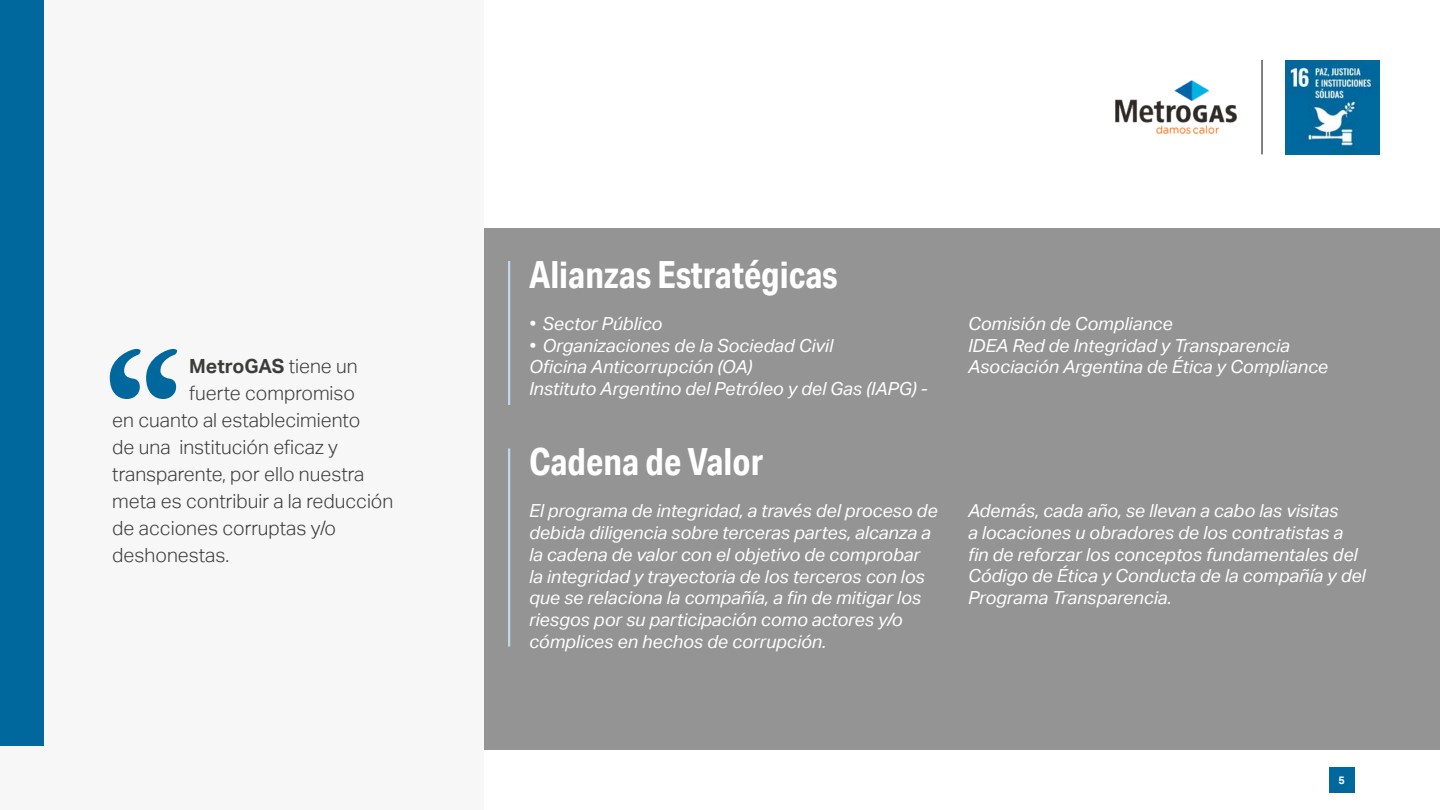
<style>
.page{position:relative;width:1440px;height:810px;background:#fff}
.page>*{position:absolute;margin:0;border:0;box-sizing:border-box;transform-origin:0 0}
.t1{font:700 37.5px "Aktiv Grotesk Cd";color:#fff}
.t2{font:300 19.5px "Aktiv Grotesk";color:#3c3c3b}
.t3{font:700 19.5px "Aktiv Grotesk";color:#3c3c3b}
.t4{font:italic 18px/21.8px "Aktiv Grotesk";color:#fff}
.t5{font:700 10.88px "Aktiv Grotesk";color:#fff}
.s1{font-weight:300}
</style>
<div class="page">
<div style="left:1329px;top:767px;width:25px;height:26px;background:#00689d"></div>
<img style="left:1285px;top:60px;width:95px;height:95px">
<hr style="left:1262px;top:60px;width:1px;height:94px;background:#000">
<img style="left:1115px;top:81px;width:122px;height:53px">
<div style="left:0;top:0;width:484px;height:810px;background:#f7f7f7"></div>
<div style="left:0;top:0;width:44px;height:746px;background:#00689d"></div>
<svg style="left:110px;top:349px;width:67px;height:50px"></svg>
<div style="left:484px;top:228px;width:956px;height:522px;background:#949494"></div>
<hr style="left:508px;top:261px;width:2px;height:144px;background:#bfd9e7">
<hr style="left:508px;top:448px;width:2px;height:198px;background:#bfd9e7">
<p class="t3" style="left:189px;top:355px;width:170px">MetroGAS <span class="s1">tiene un</span></p>
<p class="t2" style="left:189px;top:382px;width:167px">fuerte compromiso</p>
<p class="t2" style="left:112px;top:409px;width:249px">en cuanto al establecimiento</p>
<p class="t2" style="left:112px;top:436px;width:227px">de una institución eficaz y</p>
<p class="t2" style="left:112px;top:463px;width:254px">transparente, por ello nuestra</p>
<p class="t2" style="left:112px;top:490px;width:283px">meta es contribuir a la reducción</p>
<p class="t2" style="left:112px;top:517px;width:225px">de acciones corruptas y/o</p>
<p class="t2" style="left:112px;top:544px;width:119px">deshonestas.</p>
<h1 class="t1" style="left:529px;top:251px;width:310px">Alianzas Estratégicas</h1>
<p class="t4" style="left:529px;top:313px;width:135px">• Sector Público</p>
<p class="t4" style="left:529px;top:334px;width:400px">• Organizaciones de la Sociedad Civil<br>Oficina Anticorrupción (OA)<br>Instituto Argentino del Petróleo y del Gas (IAPG) -</p>
<p class="t4" style="left:968px;top:313px;width:362px">Comisión de Compliance<br>IDEA Red de Integridad y Transparencia<br>Asociación Argentina de Ética y Compliance</p>
<h1 class="t1" style="left:529px;top:439px;width:236px">Cadena de Valor</h1>
<p class="t4" style="left:529px;top:500px;width:410px">El programa de integridad, a través del proceso de debida diligencia sobre terceras partes, alcanza a la cadena de valor con el objetivo de comprobar la integridad y trayectoria de los terceros con los que se relaciona la compañía, a fin de mitigar los riesgos por su participación como actores y/o cómplices en hechos de corrupción.</p>
<p class="t4" style="left:968px;top:500px;width:399px">Además, cada año, se llevan a cabo las visitas<br>a locaciones u obradores de los contratistas a fin de reforzar los conceptos fundamentales del Código de Ética y Conducta de la compañía y del Programa Transparencia.</p>
<p class="t5" style="left:1338px;top:774px;width:8px">5</p>
</div>
